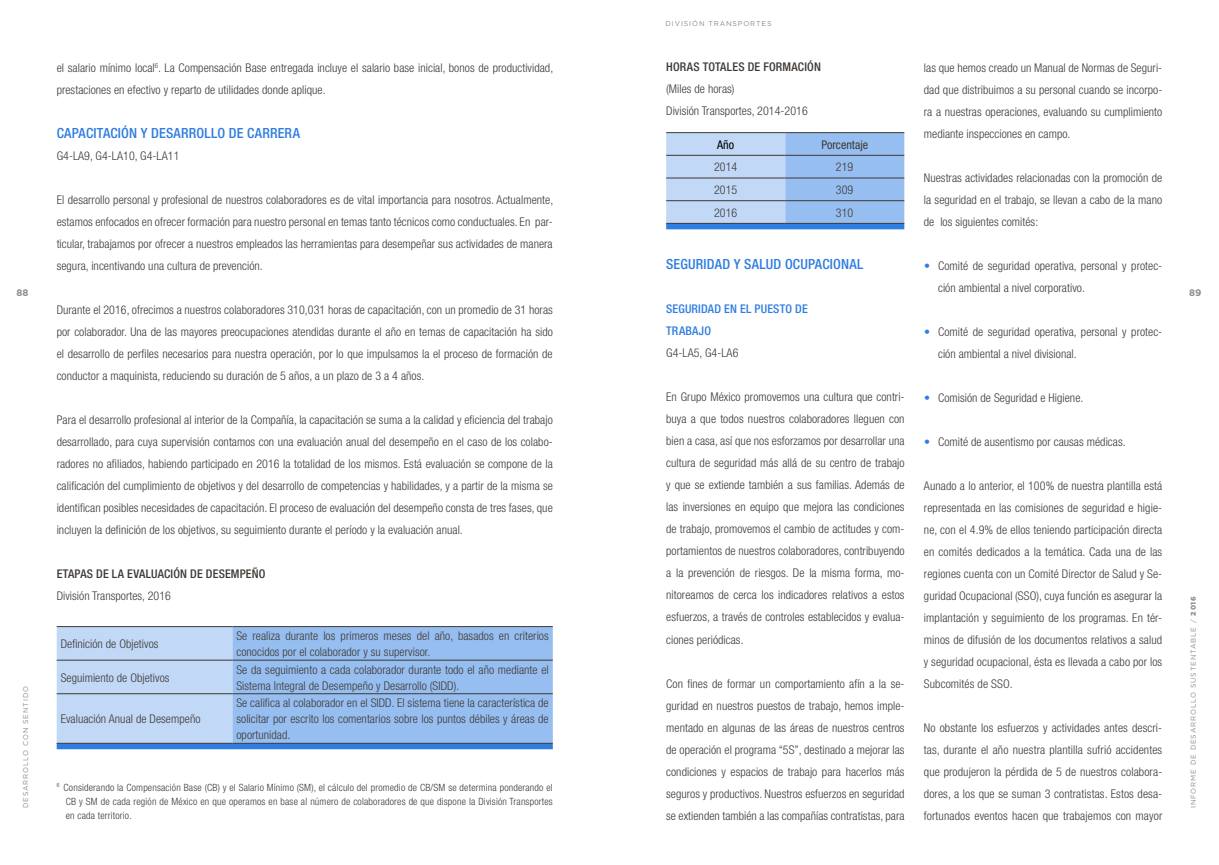
<style>
.page{position:relative;width:1219px;height:865px;background:#fff}
.page>*{position:absolute;margin:0;border:0;box-sizing:border-box;transform-origin:0 0}
.t1{font:500 condensed 14px "Helvetica Neue";letter-spacing:.015em;color:#2f7de1}
.t2{font:300 condensed 12px/22px "Helvetica Neue";letter-spacing:.005em;color:#3e3935;text-align:justify}
.t3{font:500 condensed 12px "Helvetica Neue";letter-spacing:.01em;color:#3e3935}
.t4{font:500 condensed 12px/22px "Helvetica Neue";letter-spacing:.015em;color:#2f7de1}
.t5{font:condensed 12px "Helvetica Neue";color:#3e3935}
.t6{font:condensed 12px "Helvetica Neue";color:#000}
.t7{font:300 condensed 10px/14px "Helvetica Neue";letter-spacing:.02em;color:#3e3935;text-align:justify}
.t8{font:700 9.5px "Gotham";color:#8a8c8e}
.t9{font:7px "Gotham";letter-spacing:.125em;color:#8a8c8e}
.t10{font:7px "Gotham";letter-spacing:.125em;color:#888a8d}
.s1{color:#2f7de1}
.s2{font-weight:900}
</style>
<div class="page">
<svg style="left:57px;top:627px;width:496px;height:122px;background:#9fc2ef"></svg>
<hr style="left:57px;top:626px;width:175px;height:1px;background:#3e3935">
<hr style="left:232px;top:626px;width:321px;height:1px;background:#3e3935">
<hr style="left:57px;top:659px;width:175px;height:1px;background:#3e3935">
<hr style="left:232px;top:659px;width:321px;height:1px;background:#3e3935">
<hr style="left:57px;top:693px;width:175px;height:1px;background:#3e3935">
<hr style="left:232px;top:693px;width:321px;height:1px;background:#3e3935">
<hr style="left:57px;top:743px;width:175px;height:1px;background:#3e3935">
<hr style="left:232px;top:743px;width:321px;height:1px;background:#3e3935">
<svg style="left:666px;top:133px;width:238px;height:96px;background:#a3c5ef"></svg>
<hr style="left:666px;top:132px;width:119px;height:1px;background:#3e3935">
<hr style="left:666px;top:155px;width:119px;height:1px;background:#3e3935">
<hr style="left:666px;top:178px;width:119px;height:1px;background:#3e3935">
<hr style="left:666px;top:200px;width:119px;height:1px;background:#3e3935">
<hr style="left:666px;top:223px;width:119px;height:1px;background:#3e3935">
<hr style="left:785px;top:132px;width:119px;height:1px;background:#3e3935">
<hr style="left:785px;top:155px;width:119px;height:1px;background:#3e3935">
<hr style="left:785px;top:178px;width:119px;height:1px;background:#3e3935">
<hr style="left:785px;top:200px;width:119px;height:1px;background:#3e3935">
<hr style="left:785px;top:223px;width:119px;height:1px;background:#3e3935">
<p class="t10" style="left:666px;top:19px;width:108px">DIVISIÓN TRANSPORTES</p>
<p class="t3" style="left:666px;top:60px;width:8px">HORAS</p>
<p class="t3" style="left:703px;top:60px;width:7px">TOTALES</p>
<p class="t3" style="left:748px;top:60px;width:51px">DE FORMACIÓN</p>
<p class="t2" style="left:666px;top:78px;width:143px">(Miles de horas)<br>División Transportes, 2014-2016</p>
<p class="t6" style="left:717px;top:137px;width:18px">Año</p>
<p class="t5" style="left:821px;top:137px;width:48px">Porcentaje</p>
<p class="t2" style="left:714px;top:156px;width:25px">2014</p>
<p class="t2" style="left:836px;top:156px;width:19px">219</p>
<p class="t2" style="left:714px;top:179px;width:25px">2015</p>
<p class="t2" style="left:836px;top:179px;width:19px">309</p>
<p class="t2" style="left:714px;top:201px;width:25px">2016</p>
<p class="t2" style="left:836px;top:201px;width:19px">310</p>
<p class="t2" style="left:924px;top:56px;width:240px">las que hemos creado un Manual de Normas de Seguri&shy;dad que distribuimos a su personal cuando se incorpo&shy;ra a nuestras operaciones, evaluando su cumplimiento mediante inspecciones en campo.</p>
<p class="t2" style="left:924px;top:166px;width:240px">Nuestras actividades relacionadas con la promoción de la seguridad en el trabajo, se llevan a cabo de la mano de los siguientes comités:</p>
<p class="t2" style="left:938px;top:254px;width:226px;text-indent:-14px"><span class="s1">•</span> Comité de seguridad operativa, personal y protec&shy;ción ambiental a nivel corporativo.</p>
<p class="t2" style="left:938px;top:320px;width:226px;text-indent:-14px"><span class="s1">•</span> Comité de seguridad operativa, personal y protec&shy;ción ambiental a nivel divisional.</p>
<p class="t2" style="left:924px;top:386px;width:161px"><span class="s1">•</span> Comisión de Seguridad e Higiene.</p>
<p class="t2" style="left:924px;top:430px;width:203px"><span class="s1">•</span> Comité de ausentismo por causas médicas.</p>
<p class="t2" style="left:924px;top:474px;width:240px">Aunado a lo anterior, el 100% de nuestra plantilla está representada en las comisiones de seguridad e higie&shy;ne, con el 4.9% de ellos teniendo participación directa en comités dedicados a la temática. Cada una de las regiones cuenta con un Comité Director de Salud y Se&shy;guridad Ocupacional (SSO), cuya función es asegurar la implantación y seguimiento de los programas. En tér&shy;minos de difusión de los documentos relativos a salud y seguridad ocupacional, ésta es llevada a cabo por los Subcomités de SSO.</p>
<p class="t2" style="left:924px;top:716px;width:240px">No obstante los esfuerzos y actividades antes descri&shy;tas, durante el año nuestra plantilla sufrió accidentes que produjeron la pérdida de 5 de nuestros colabora&shy;dores, a los que se suman 3 contratistas. Estos desa&shy;fortunados eventos hacen que trabajemos con mayor</p>
<p class="t2" style="left:57px;top:57px;width:498px">el salario mínimo local<sup>6</sup>. La Compensación Base entregada incluye el salario base inicial, bonos de productividad, prestaciones en efectivo y reparto de utilidades donde aplique.</p>
<p class="t1" style="left:57px;top:125px;width:245px">CAPACITACIÓN Y DESARROLLO DE CARRERA</p>
<p class="t2" style="left:57px;top:145px;width:124px">G4-LA9, G4-LA10, G4-LA11</p>
<p class="t2" style="left:57px;top:189px;width:498px">El desarrollo personal y profesional de nuestros colaboradores es de vital importancia para nosotros. Actualmente, estamos enfocados en ofrecer formación para nuestro personal en temas tanto técnicos como conductuales. En par&shy;ticular, trabajamos por ofrecer a nuestros empleados las herramientas para desempeñar sus actividades de manera segura, incentivando una cultura de prevención.</p>
<p class="t2" style="left:57px;top:299px;width:498px">Durante el 2016, ofrecimos a nuestros colaboradores 310,031 horas de capacitación, con un promedio de 31 horas por colaborador. Una de las mayores preocupaciones atendidas durante el año en temas de capacitación ha sido el desarrollo de perfiles necesarios para nuestra operación, por lo que impulsamos la el proceso de formación de conductor a maquinista, reduciendo su duración de 5 años, a un plazo de 3 a 4 años.</p>
<p class="t2" style="left:57px;top:409px;width:498px">Para el desarrollo profesional al interior de la Compañía, la capacitación se suma a la calidad y eficiencia del trabajo desarrollado, para cuya supervisión contamos con una evaluación anual del desempeño en el caso de los colabo&shy;radores no afiliados, habiendo participado en 2016 la totalidad de los mismos. Está evaluación se compone de la calificación del cumplimiento de objetivos y del desarrollo de competencias y habilidades, y a partir de la misma se identifican posibles necesidades de capacitación. El proceso de evaluación del desempeño consta de tres fases, que incluyen la definición de los objetivos, su seguimiento durante el período y la evaluación anual.</p>
<p class="t3" style="left:57px;top:566px;width:78px">ETAPAS DELA EVALUACIÓN</p>
<p class="t3" style="left:190px;top:566px;width:76px">DE DESEMPEÑO</p>
<p class="t2" style="left:57px;top:585px;width:116px">División Transportes, 2016</p>
<p class="t2" style="left:61px;top:633px;width:99px">Definición de Objetivos</p>
<p class="t2" style="left:236px;top:627px;width:314px;line-height:16px">Se realiza durante los primeros meses del año, basados en criterios conocidos por el colaborador y su supervisor.</p>
<p class="t2" style="left:61px;top:666px;width:110px">Seguimiento de Objetivos</p>
<p class="t2" style="left:236px;top:661px;width:314px;line-height:16px">Se da seguimiento a cada colaborador durante todo el año mediante el<br>Sistema Integral de Desempeño y Desarrollo (SIDD).</p>
<p class="t2" style="left:61px;top:708px;width:141px">Evaluación Anual de Desempeño</p>
<p class="t1" style="left:666px;top:256px;width:199px">SEGURIDAD Y SALUD OCUPACIONAL</p>
<p class="t4" style="left:666px;top:298px;width:143px">SEGURIDAD EN EL PUESTO DE<br>TRABAJO</p>
<p class="t2" style="left:666px;top:342px;width:74px">G4-LA5, G4-LA6</p>
<p class="t2" style="left:666px;top:386px;width:240px">En Grupo México promovemos una cultura que contri&shy;buya a que todos nuestros colaboradores lleguen con bien a casa, así que nos esforzamos por desarrollar una cultura de seguridad más allá de su centro de trabajo y que se extiende también a sus familias. Además de las inversiones en equipo que mejora las condiciones de trabajo, promovemos el cambio de actitudes y com&shy;portamientos de nuestros colaboradores, contribuyendo a la prevención de riesgos. De la misma forma, mo&shy;nitoreamos de cerca los indicadores relativos a estos esfuerzos, a través de controles establecidos y evalua&shy;ciones periódicas.</p>
<p class="t2" style="left:666px;top:672px;width:240px">Con fines de formar un comportamiento afín a la se&shy;guridad en nuestros puestos de trabajo, hemos imple&shy;mentado en algunas de las áreas de nuestros centros de operación el programa “5S”, destinado a mejorar las condiciones y espacios de trabajo para hacerlos más seguros y productivos. Nuestros esfuerzos en seguridad se extienden también a las compañías contratistas, para</p>
<p class="t8" style="left:17px;top:287px;width:14px">88</p>
<p class="t8" style="left:1189px;top:287px;width:14px">89</p>
<p class="t9" style="left:1189px;top:808px;width:214px;rotate:-90deg">INFORME DE DESARROLLO SUSTENTABLE / <span class="s2">2016</span></p>
<p class="t9" style="left:21px;top:808px;width:124px;rotate:-90deg">DESARROLLO CON SENTIDO</p>
<p class="t2" style="left:236px;top:695px;width:314px;line-height:16px">Se califica al colaborador en el SIDD. El sistema tiene la característica de solicitar por escrito los comentarios sobre los puntos débiles y áreas de oportunidad.</p>
<p class="t7" style="left:66px;top:780px;width:489px;text-indent:-9px"><sup>6</sup> Considerando la Compensación Base (CB) y el Salario Mínimo (SM), el cálculo del promedio de CB/SM se determina ponderando el CB y SM de cada región de México en que operamos en base al número de colaboradores de que dispone la División Transportes en cada territorio.</p>
</div>
